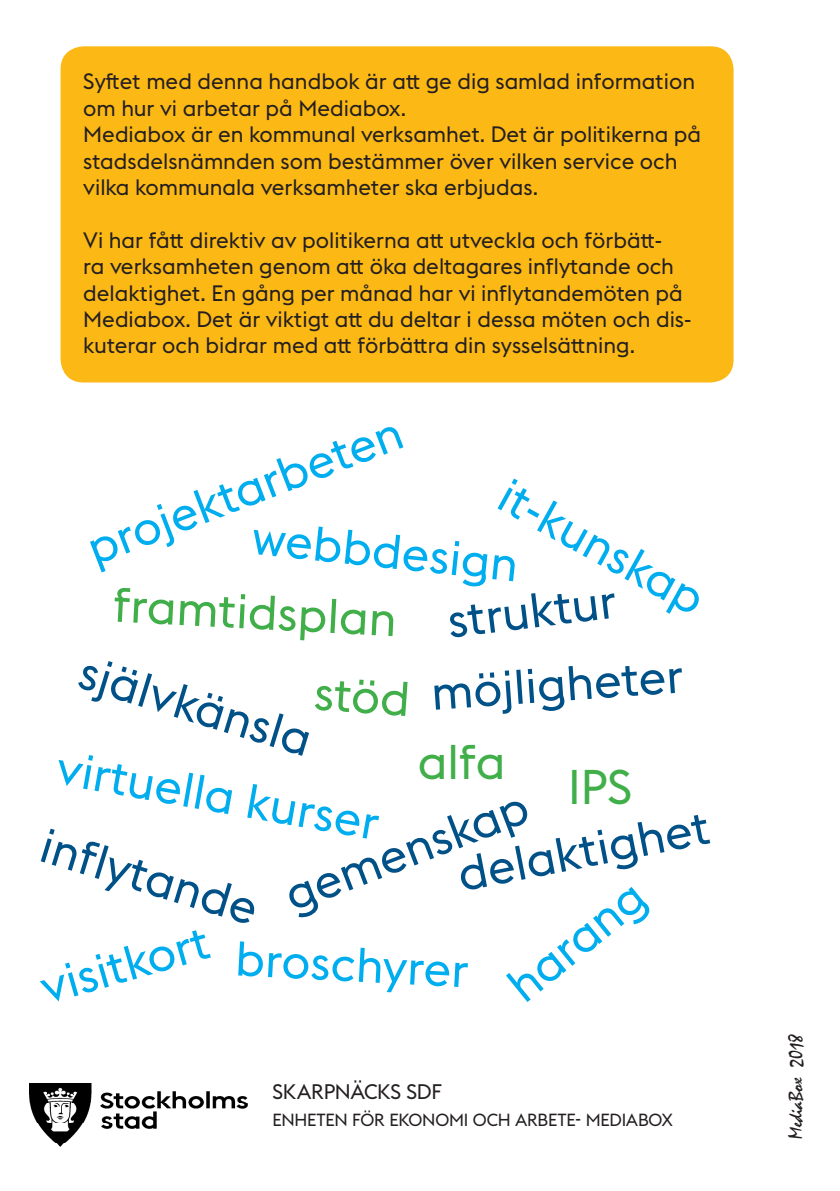
<style>
.page{position:relative;width:840px;height:1191px;background:#fff}
.page>*{position:absolute;margin:0;border:0;box-sizing:border-box;transform-origin:0 0}
.t1{font:48px "Stockholm Type";color:#00aeef}
.t2{font:48px "Stockholm Type";color:#005187}
.t3{font:48px "Stockholm Type";color:#40ae49}
.t4{font:22px/26.4px "Stockholm Type";color:#231f20}
.t5{font:20.8px "Stockholm Type";letter-spacing:-.02em;color:#231f20}
.t6{font:20px "Mistral";color:#231f20}
.t7{font:17.4px "Stockholm Type";letter-spacing:-.015em;color:#231f20}
</style>
<div class="page">
<div style="left:60px;top:45px;width:674px;height:338px;background:#fcb814;border-radius:24px"></div>
<div style="left:59px;top:44px;width:676px;height:340px;border:2px solid #fff;border-radius:24px"></div>
<img style="left:30px;top:1083px;width:217px;height:63px">
<p class="t4" style="left:83px;top:67px;width:613px">Syftet med denna handbok är att ge dig samlad information om hur vi arbetar på Mediabox.</p>
<p class="t4" style="left:83px;top:120px;width:619px">Mediabox är en kommunal verksamhet. Det är politikerna på stadsdelsnämnden som bestämmer över vilken service och vilka kommunala verksamheter ska erbjudas.</p>
<p class="t4" style="left:83px;top:226px;width:609px">Vi har fått direktiv av politikerna att utveckla och förbätt-<br>ra verksamheten genom att öka deltagares inflytande och delaktighet. En gång per månad har vi inflytandemöten på Mediabox. Det är viktigt att du deltar i dessa möten och dis&shy;kuterar och bidrar med att förbättra din sysselsättning.</p>
<p class="t1" style="left:77px;top:519px;width:335px;rotate:-21deg">projektarbeten</p>
<p class="t1" style="left:518px;top:463px;width:229px;rotate:29deg">it-kunskap</p>
<p class="t1" style="left:255px;top:504px;width:269px;rotate:6deg">webbdesign</p>
<p class="t3" style="left:115px;top:572px;width:285px;rotate:3deg">framtidsplan</p>
<p class="t2" style="left:443px;top:588px;width:171px;rotate:-7deg">struktur</p>
<p class="t2" style="left:90px;top:639px;width:242px;rotate:17deg">självkänsla</p>
<p class="t2" style="left:428px;top:660px;width:254px;rotate:-4deg">möjligheter</p>
<p class="t3" style="left:316px;top:660px;width:97px;rotate:4deg">stöd</p>
<p class="t1" style="left:63px;top:734px;width:328px;rotate:10deg">virtuella kurser</p>
<p class="t3" style="left:417px;top:729px;width:89px">alfa</p>
<p class="t3" style="left:568px;top:754px;width:66px">IPS</p>
<p class="t2" style="left:275px;top:865px;width:258px;rotate:-21deg">gemenskap</p>
<p class="t2" style="left:451px;top:842px;width:257px;rotate:-11deg">delaktighet</p>
<p class="t2" style="left:52px;top:812px;width:226px;rotate:17deg">infl ytande</p>
<p class="t1" style="left:32px;top:956px;width:175px;rotate:-16deg">visitkort</p>
<p class="t1" style="left:493px;top:965px;width:162px;rotate:-39deg">harang</p>
<p class="t1" style="left:237px;top:925px;width:235px;rotate:3deg">broschyrer</p>
<p class="t5" style="left:272px;top:1077px;width:171px">SKARPNÄCKS SDF</p>
<p class="t7" style="left:272px;top:1108px;width:402px">ENHETEN FÖR EKONOMI OCH ARBETE- MEDIABOX</p>
<p class="t6" style="left:783px;top:1139px;width:107px;rotate:-90deg">MediaBox 2018</p>
</div>
